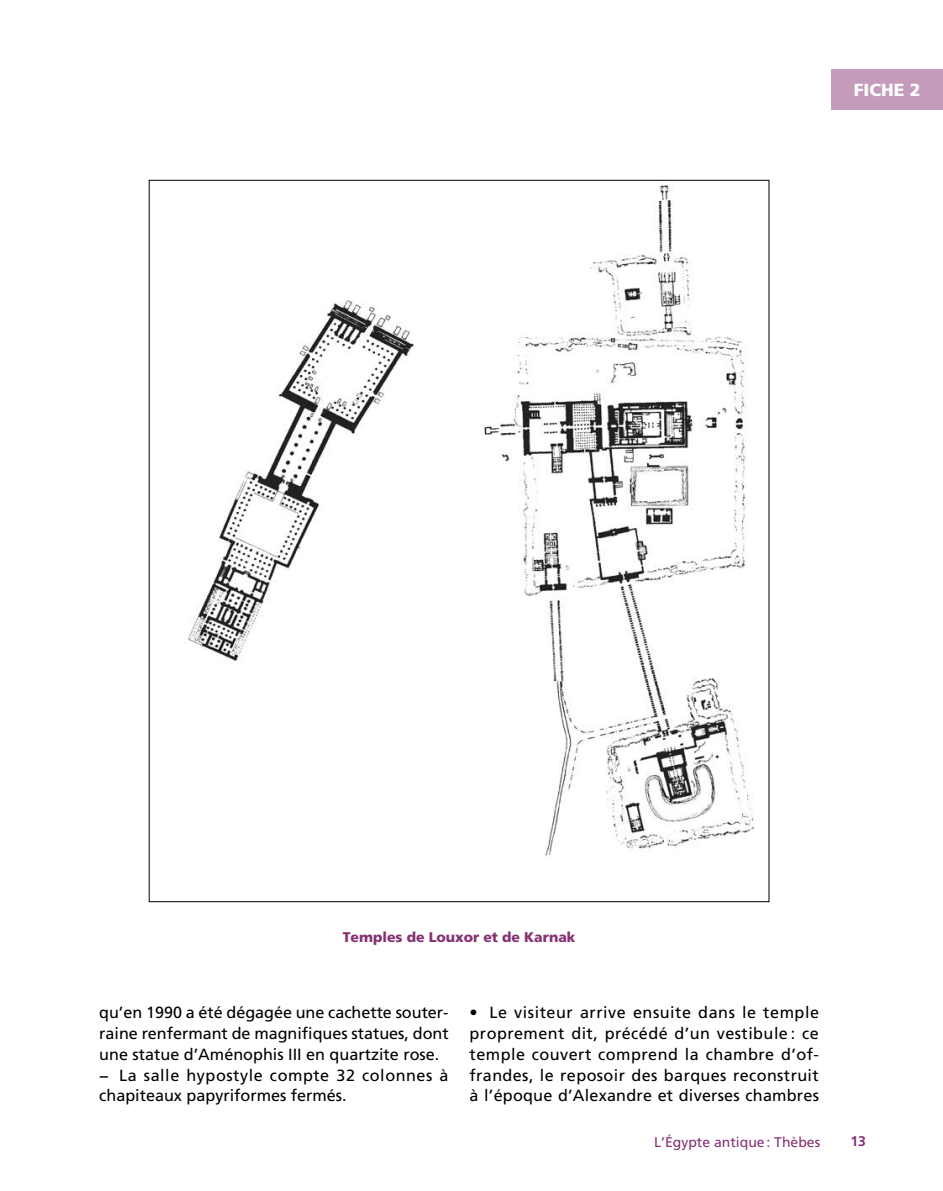
<style>
.page{position:relative;width:943px;height:1191px;background:#fff}
.page>*{position:absolute;margin:0;border:0;box-sizing:border-box;transform-origin:0 0}
.t1{font:900 17.5px "Frutiger";color:#fff}
.t2{font:16.1px/21px "Frutiger";color:#000}
.t3{font:900 14px "Frutiger";color:#853274}
.t4{font:14px "Frutiger";color:#853274}
.t5{font:700 14px "Frutiger";color:#853274}
</style>
<div class="page">
<div style="left:831px;top:69px;width:112px;height:40px;background:#c59bbb"></div>
<img style="left:188px;top:185px;width:566px;height:671px">
<p class="t1" style="left:853px;top:79px;width:68px">FICHE 2</p>
<p class="t3" style="left:343px;top:929px;width:234px">Temples de Louxor et de Karnak</p>
<p class="t2" style="left:99px;top:1001px;width:351px">qu’en 1990 a été dégagée une cachette souter&shy;raine renfermant de magnifiques statues, dont une statue d’Aménophis III en quartzite rose. − La salle hypostyle compte 32 colonnes à chapiteaux papyriformes fermés.</p>
<p class="t2" style="left:469px;top:1001px;width:351px;text-align:justify">• Le visiteur arrive ensuite dans le temple proprement dit, précédé d’un vestibule : ce temple couvert comprend la chambre d’of&shy;frandes, le reposoir des barques reconstruit à l’époque d’Alexandre et diverses chambres</p>
<p class="t4" style="left:654px;top:1133px;width:167px">L’Égypte antique: Thèbes</p>
<p class="t5" style="left:850px;top:1133px;width:17px">13</p>
</div>
